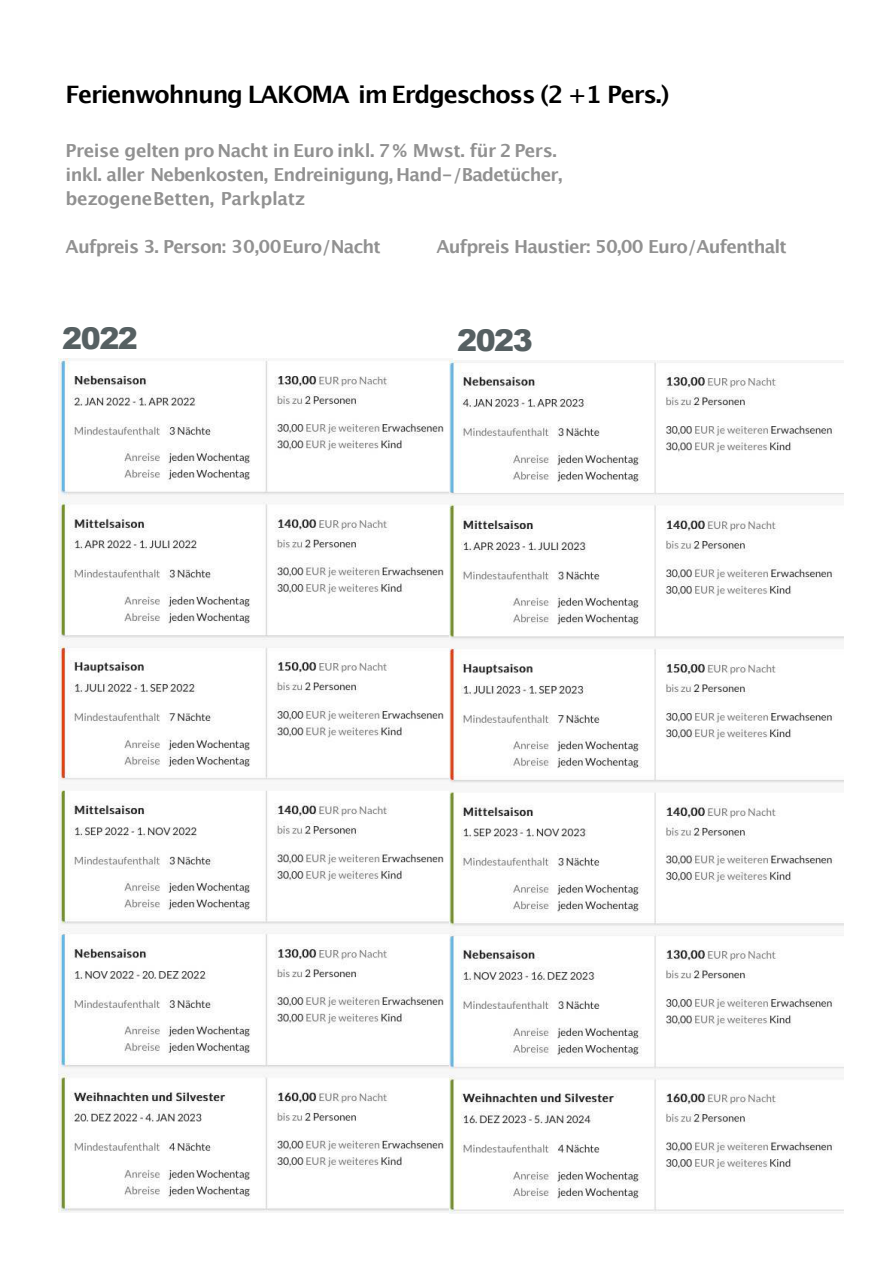
<style>
.page{position:relative;width:894px;height:1263px;background:#fff}
.page>*{position:absolute;margin:0;border:0;box-sizing:border-box;transform-origin:0 0}
.t1{font:900 30px "Arial";letter-spacing:-.05em;color:#566062}
.t2{font:700 24px "Lucida Grande";letter-spacing:-.05em;color:#000}
.t3{font:700 18px/24px "Lucida Grande";letter-spacing:-.04em;color:#919191}
</style>
<div class="page">
<img style="left:59px;top:359px;width:391px;height:853px">
<img style="left:450px;top:360px;width:394px;height:853px">
<h2 class="t2" style="left:66px;top:75px;width:606px">Ferienwohnung LAKOMA im Erdgeschoss (2 +1 Pers.)</h2>
<p class="t3" style="left:66px;top:138px;width:498px">Preise gelten pro Nacht in Euro inkl. 7 % Mwst. für 2 Pers. inkl. aller Nebenkosten, Endreinigung, Hand-/Badetücher, bezogeneBetten, Parkplatz</p>
<p class="t3" style="left:66px;top:234px;width:317px">Aufpreis 3. Person: 30,00Euro/Nacht</p>
<p class="t3" style="left:436px;top:234px;width:352px">Aufpreis Haustier: 50,00 Euro/Aufenthalt</p>
<h1 class="t1" style="left:62px;top:317px;width:77px">2022</h1>
<h1 class="t1" style="left:457px;top:319px;width:77px">2023</h1>
</div>
